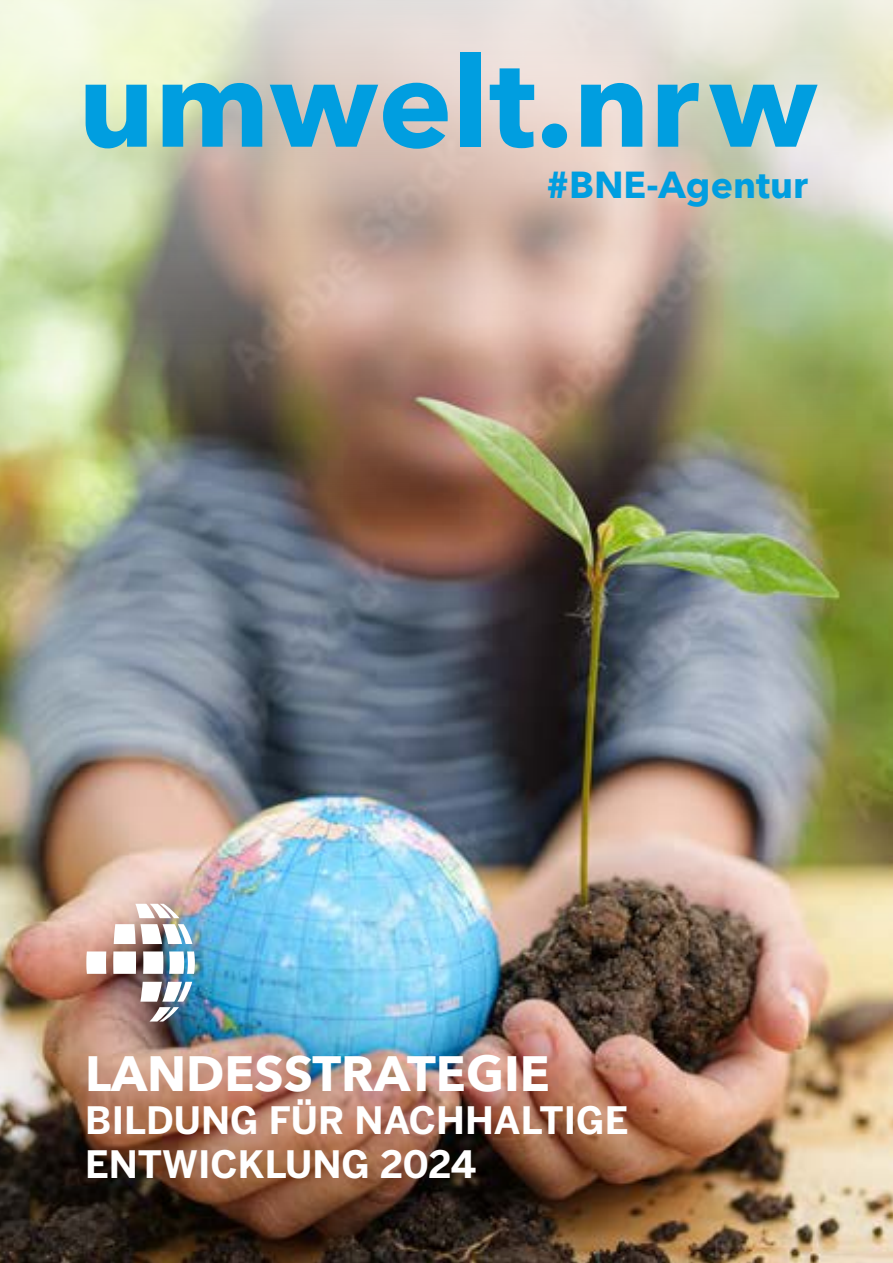
<style>
.page{position:relative;width:893px;height:1263px;background:#fff}
.page>*{position:absolute;margin:0;border:0;box-sizing:border-box;transform-origin:0 0}
.t1{font:700 124.5px "Avenir Next";color:#009ee0}
.t2{font:700 49.5px "Avenir Next";color:#fff}
.t3{font:700 37.5px/43.5px "Benton Sans";color:#fff}
.t4{font:700 37.5px "Avenir Next";color:#009ee0}
</style>
<div class="page">
<img style="left:0;top:514px;width:893px;height:749px">
<img style="left:0;top:0;width:893px;height:514px">
<svg style="left:140px;top:982px;width:52px;height:39px"></svg>
<svg style="left:114px;top:924px;width:78px;height:20px"></svg>
<svg style="left:135px;top:904px;width:44px;height:14px"></svg>
<svg style="left:169px;top:951px;width:26px;height:23px"></svg>
<svg style="left:113px;top:951px;width:23px;height:23px"></svg>
<svg style="left:86px;top:951px;width:20px;height:23px"></svg>
<svg style="left:143px;top:951px;width:20px;height:23px"></svg>
<h1 class="t1" style="left:78px;top:-5px;width:741px">umwelt.nrw</h1>
<p class="t4" style="left:546px;top:153px;width:263px">#BNE-Agentur</p>
<h2 class="t2" style="left:85px;top:1031px;width:466px">LANDESSTRATEGIE</h2>
<p class="t3" style="left:85px;top:1098px;width:545px">BILDUNG FÜR NACHHALTIGE<br>ENTWICKLUNG 2024</p>
</div>
